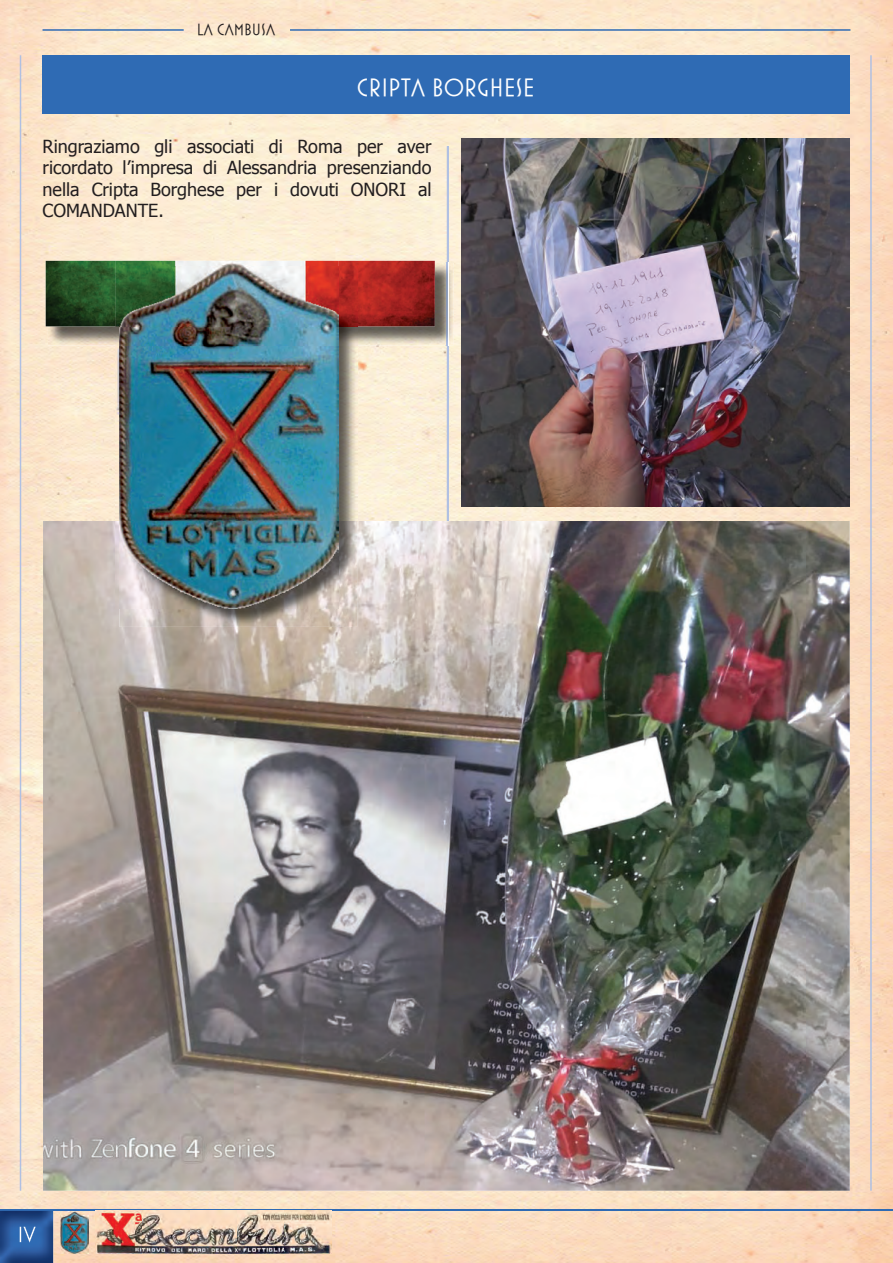
<style>
.page{position:relative;width:893px;height:1263px;background:#fff}
.page>*{position:absolute;margin:0;border:0;box-sizing:border-box;transform-origin:0 0}
.t1{font:25.5px "Mostra Three";color:#fff}
.t2{font:18px/21.6px "Tahoma";color:#231f20;text-align:justify}
.t3{font:16.5px "Mostra Three";color:#231f20}
</style>
<div class="page">
<img style="left:0;top:0;width:893px;height:1263px">
<hr style="left:0;top:1209px;width:893px;height:2px;background:#2f6bb4">
<img style="left:96px;top:1211px;width:236px;height:42px">
<img style="left:61px;top:1211px;width:28px;height:42px">
<img style="left:0;top:1211px;width:53px;height:52px">
<img style="left:20px;top:1227px;width:16px;height:15px">
<hr style="left:290px;top:29px;width:560px;height:2px;background:#2f6bb4">
<hr style="left:43px;top:29px;width:141px;height:2px;background:#2f6bb4">
<hr style="left:447px;top:146px;width:1px;height:971px;background:#b0c0e2">
<hr style="left:870px;top:55px;width:2px;height:1136px;background:#b0c0e2">
<hr style="left:20px;top:55px;width:1px;height:1136px;background:#b0c0e2">
<div style="left:42px;top:55px;width:808px;height:58px;background:#2f6bb4"></div>
<img style="left:43px;top:521px;width:807px;height:670px">
<img style="left:461px;top:139px;width:389px;height:367px">
<img style="left:48px;top:263px;width:406px;height:82px">
<img style="left:447px;top:263px;width:1px;height:82px">
<img style="left:46px;top:261px;width:389px;height:65px">
<img style="left:338px;top:266px;width:19px;height:255px">
<img style="left:119px;top:521px;width:238px;height:106px">
<img style="left:116px;top:326px;width:3px;height:282px">
<img style="left:116px;top:261px;width:222px;height:65px">
<img style="left:119px;top:266px;width:219px;height:342px">
<p class="t3" style="left:197px;top:20px;width:80px">LA CAMBUSA</p>
<h1 class="t1" style="left:357px;top:73px;width:179px">CRIPTA BORGHESE</h1>
<p class="t2" style="left:43px;top:134px;width:391px">Ringraziamo gli associati di Roma per aver ricordato l’impresa di Alessandria presenziando nella Cripta Borghese per i dovuti ONORI al COMANDANTE.</p>
</div>
